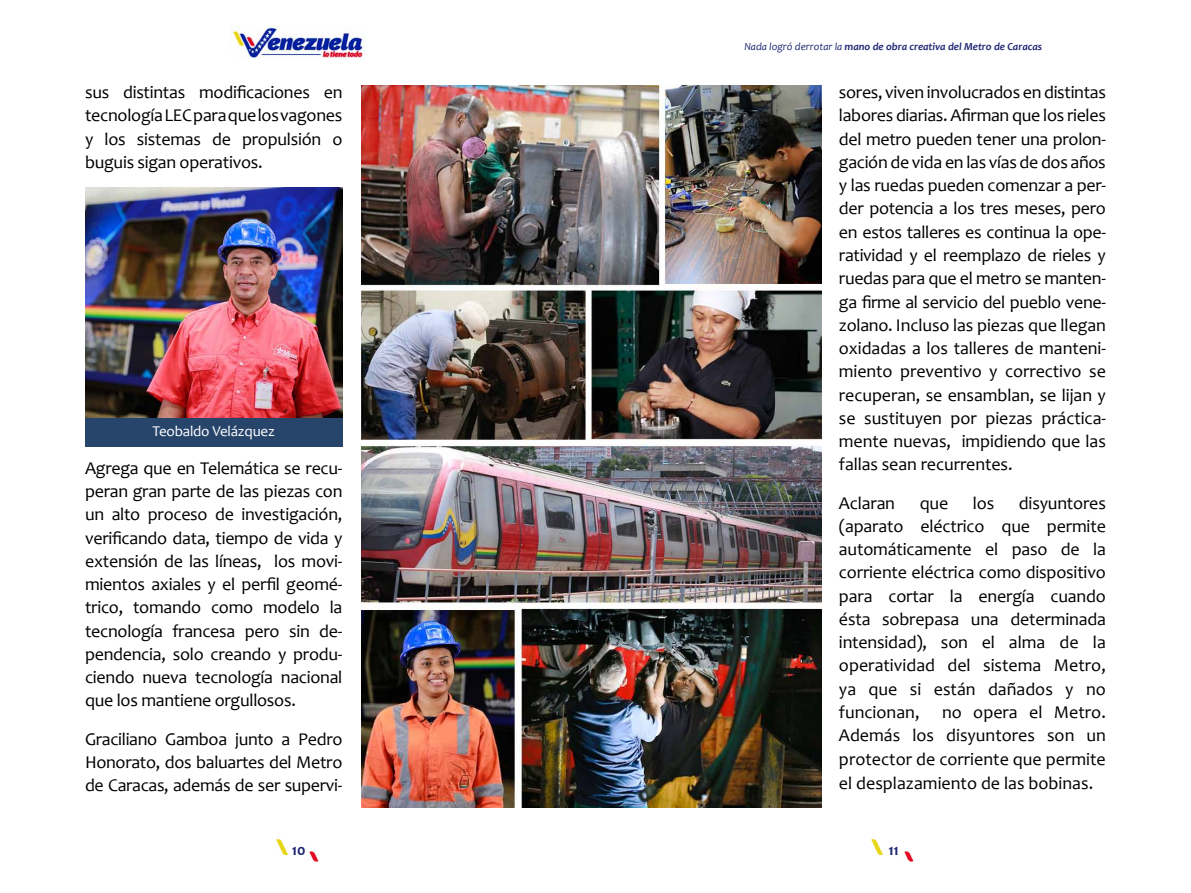
<style>
.page{position:relative;width:1191px;height:893px;background:#fff}
.page>*{position:absolute;margin:0;border:0;box-sizing:border-box;transform-origin:0 0}
.t1{font:18px/23.2px "Candara";letter-spacing:-.01em;color:#000;text-align:justify}
.t2{font:700 15.75px "Candara";color:#202873}
.t3{font:15px "Candara";letter-spacing:-.015em;color:#fff}
.t4{font:italic 700 10.8px "Candara";color:#222974}
.s1{font-weight:400}
</style>
<div class="page">
<img style="left:277px;top:839px;width:41px;height:23px">
<img style="left:872px;top:839px;width:41px;height:23px">
<img style="left:230px;top:26px;width:135px;height:33px">
<img style="left:361px;top:85px;width:460px;height:723px">
<div style="left:85px;top:418px;width:257px;height:28px;background:#27456b"></div>
<img style="left:85px;top:187px;width:257px;height:231px">
<p class="t1" style="left:85px;top:80px;width:259px">sus distintas modificaciones en tecnología LEC para que los vagones y los sistemas de propulsión o buguis sigan operativos.</p>
<p class="t3" style="left:153px;top:422px;width:124px">Teobaldo Velázquez</p>
<p class="t1" style="left:85px;top:456px;width:259px">Agrega que en Telemática se recu&shy;peran gran parte de las piezas con un alto proceso de investigación, verificando data, tiempo de vida y extensión de las líneas, los movi&shy;mientos axiales y el perfil geomé&shy;trico, tomando como modelo la tecnología francesa pero sin de&shy;pendencia, solo creando y produ&shy;ciendo nueva tecnología nacional que los mantiene orgullosos.</p>
<p class="t1" style="left:85px;top:727px;width:259px">Graciliano Gamboa junto a Pedro Honorato, dos baluartes del Metro de Caracas, además de ser supervi-</p>
<p class="t4" style="left:744px;top:40px;width:299px"><span class="s1">Nada logró derrotar la</span> mano de obra creativa del Metro de Caracas</p>
<p class="t1" style="left:839px;top:81px;width:268px">sores, viven involucrados en distintas labores diarias. Afirman que los rieles del metro pueden tener una prolon&shy;gación de vida en las vías de dos años y las ruedas pueden comenzar a per&shy;der potencia a los tres meses, pero en estos talleres es continua la ope&shy;ratividad y el reemplazo de rieles y ruedas para que el metro se manten&shy;ga firme al servicio del pueblo vene&shy;zolano. Incluso las piezas que llegan oxidadas a los talleres de manteni&shy;miento preventivo y correctivo se recuperan, se ensamblan, se lijan y se sustituyen por piezas práctica&shy;mente nuevas, impidiendo que las fallas sean recurrentes.</p>
<p class="t1" style="left:839px;top:491px;width:58px">Aclaran</p>
<p class="t1" style="left:919px;top:491px;width:30px">que</p>
<p class="t1" style="left:973px;top:491px;width:23px">los</p>
<p class="t1" style="left:839px;top:491px;width:268px;text-indent:180px">disyuntores (aparato eléctrico que permite automáticamente el paso de la corriente eléctrica como dispositivo para cortar la energía cuando ésta sobrepasa una determinada intensidad), son el alma de la operatividad del sistema Metro, ya que si están dañados y no funcionan,</p>
<p class="t1" style="left:839px;top:700px;width:268px;line-height:23.7px;text-indent:103px">no opera el Metro.<br>Además los disyuntores son un protector de corriente que permite el desplazamiento de las bobinas.</p>
<p class="t2" style="left:292px;top:840px;width:15px">10</p>
<p class="t2" style="left:888px;top:840px;width:12px">11</p>
</div>
